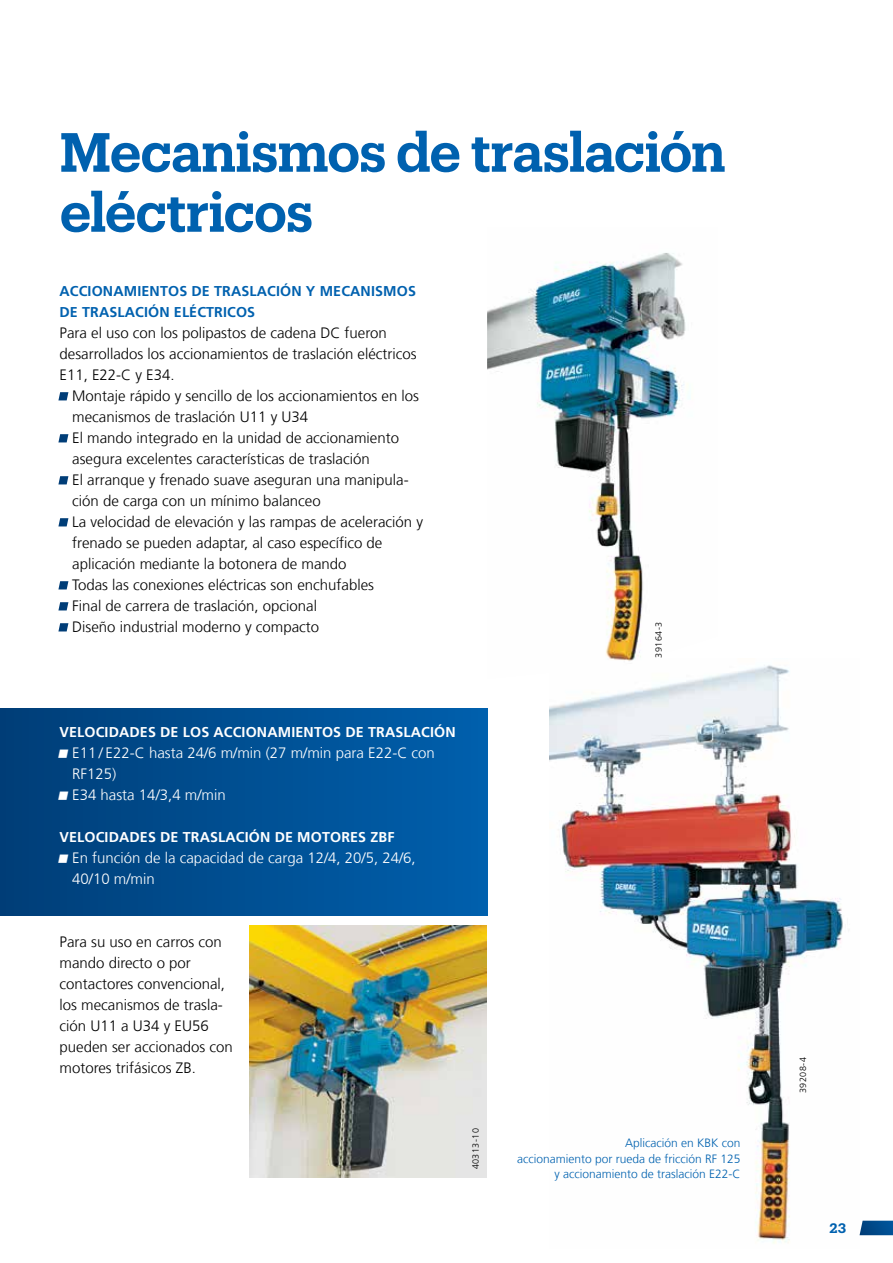
<style>
.page{position:relative;width:893px;height:1263px;background:#fff}
.page>*{position:absolute;margin:0;border:0;box-sizing:border-box;transform-origin:0 0}
.t1{font:600 54px/60px "Produkt";letter-spacing:-.015em;color:#0061af}
.t2{font:300 15px/21px "Frutiger LT Com";color:#000}
.t3{font:300 15px/21px "Frutiger LT Com";color:#fff}
.t4{font:700 14.25px "Frutiger LT Com";letter-spacing:.01em;color:#fff}
.t5{font:700 14.25px/21px "Frutiger LT Com";letter-spacing:.01em;color:#0061af}
.t6{font:600 13.5px "Produkt";color:#0061af}
.t7{font:300 12px/15.8px "Frutiger LT Com";color:#0061af;text-align:right}
.t8{font:300 9px "Frutiger LT Com";letter-spacing:.05em;color:#000}
.s1{color:#fff}
</style>
<div class="page">
<img style="left:550px;top:665px;width:310px;height:579px">
<img style="left:487px;top:253px;width:231px;height:426px">
<img style="left:250px;top:926px;width:237px;height:252px">
<div style="left:0;top:708px;width:487px;height:207px;background:linear-gradient(to right,#003e77,#0060ad)"></div>
<svg style="left:859px;top:1221px;width:34px;height:14px"></svg>
<h1 class="t1" style="left:60px;top:119px;width:667px">Mecanismos de traslación eléctricos</h1>
<p class="t5" style="left:60px;top:280px;width:358px">ACCIONAMIENTOS DE TRASLACIÓN Y MECANISMOS<br>DE TRASLACIÓN ELÉCTRICOS</p>
<p class="t2" style="left:60px;top:322px;width:359px">Para el uso con los polipastos de cadena DC fueron desarrollados los accionamientos de traslación eléctricos<br>E11, E22-C y E34.</p>
<p class="t2" style="left:72px;top:385px;width:348px;text-indent:-13px"><span class="s1">•</span> Montaje rápido y sencillo de los accionamientos en los mecanismos de traslación U11 y U34</p>
<p class="t2" style="left:72px;top:427px;width:328px;text-indent:-13px"><span class="s1">•</span> El mando integrado en la unidad de accionamiento asegura excelentes características de traslación</p>
<p class="t2" style="left:72px;top:469px;width:338px;text-indent:-13px"><span class="s1">•</span> El arranque y frenado suave aseguran una manipula&shy;ción de carga con un mínimo balanceo</p>
<p class="t2" style="left:72px;top:511px;width:352px;text-indent:-13px"><span class="s1">•</span> La velocidad de elevación y las rampas de aceleración y frenado se pueden adaptar, al caso específico de aplicación mediante la botonera de mando</p>
<p class="t2" style="left:60px;top:574px;width:316px"><span class="s1">•</span> Todas las conexiones eléctricas son enchufables</p>
<p class="t2" style="left:60px;top:595px;width:259px"><span class="s1">•</span> Final de carrera de traslación, opcional</p>
<p class="t2" style="left:60px;top:616px;width:261px"><span class="s1">•</span> Diseño industrial moderno y compacto</p>
<p class="t4" style="left:60px;top:723px;width:398px">VELOCIDADES DE LOS ACCIONAMIENTOS DE TRASLACIÓN</p>
<p class="t3" style="left:72px;top:742px;width:364px;text-indent:-13px">• E11 / E22-C hasta 24/6 m/min (27 m/min para E22-C con<br>RF125)</p>
<p class="t3" style="left:60px;top:784px;width:168px">• E34 hasta 14/3,4 m/min</p>
<p class="t4" style="left:60px;top:828px;width:335px">VELOCIDADES DE TRASLACIÓN DE MOTORES ZBF</p>
<p class="t3" style="left:72px;top:847px;width:345px;text-indent:-13px">• En función de la capacidad de carga 12/4, 20/5, 24/6,<br>40/10 m/min</p>
<p class="t2" style="left:60px;top:931px;width:175px">Para su uso en carros con mando directo o por contactores convencional, los mecanismos de trasla&shy;ción U11 a U34 y EU56 pueden ser accionados con motores trifásicos ZB.</p>
<p class="t8" style="left:470px;top:1169px;width:43px;rotate:-90deg">40313-10</p>
<p class="t8" style="left:654px;top:658px;width:37px;rotate:-90deg">39164-3</p>
<p class="t7" style="left:517px;top:1135px;width:225px">Aplicación en KBK con<br>accionamiento por rueda de fricción RF 125 y accionamiento de traslación E22-C</p>
<p class="t8" style="left:798px;top:1093px;width:37px;rotate:-90deg">39208-4</p>
<p class="t6" style="left:829px;top:1219px;width:18px">23</p>
</div>
